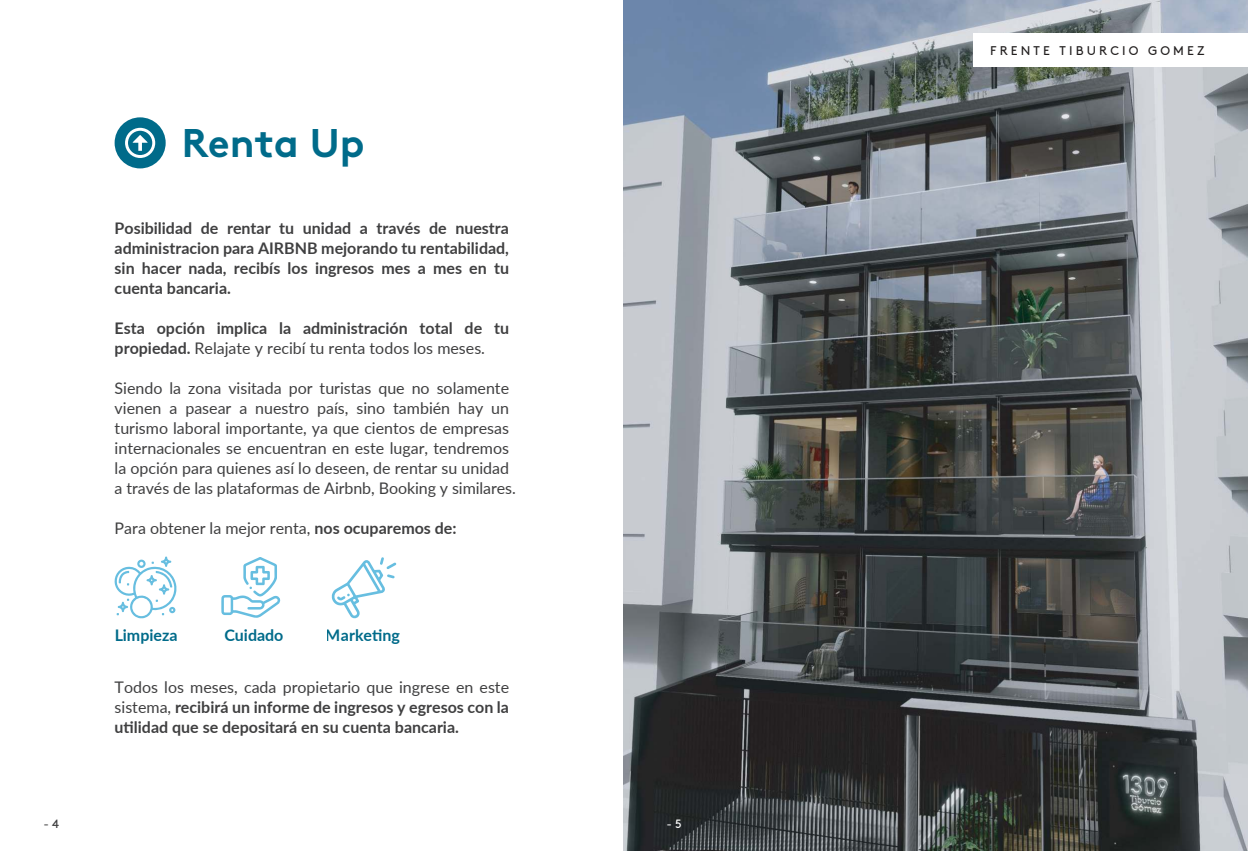
<style>
.page{position:relative;width:1248px;height:851px;background:#fff}
.page>*{position:absolute;margin:0;border:0;box-sizing:border-box;transform-origin:0 0}
.t1{font:700 40px "Brown Pro";color:#006b8a}
.t2{font:700 16px/20px "Lato";color:#404041;text-align:justify}
.t3{font:16px/20px "Lato";color:#404041}
.t4{font:700 16px "Lato";color:#006b8a}
.t5{font:12.5px "Brown";letter-spacing:.25em;color:#221f1f}
.t6{font:12px "Brown";color:#404041}
.t7{font:12px "Brown";color:#fff}
.s1{font-weight:400}
.s2{font-weight:700}
</style>
<div class="page">
<img style="left:624px;top:0;width:623px;height:850px">
<div style="left:115px;top:117px;width:51px;height:51px;background:#006b8a;border-radius:50%"></div>
<svg style="left:332px;top:557px;width:64px;height:62px"></svg>
<svg style="left:221px;top:557px;width:59px;height:61px"></svg>
<svg style="left:114px;top:556px;width:62px;height:62px"></svg>
<svg style="left:125px;top:128px;width:30px;height:30px"></svg>
<div style="left:973px;top:33px;width:274px;height:33px;background:#fff"></div>
<p class="t6" style="left:44px;top:819px;width:17px">- 4</p>
<h1 class="t1" style="left:181px;top:128px;width:184px">Renta Up</h1>
<p class="t2" style="left:115px;top:218px;width:396px">Posibilidad de rentar tu unidad a través de nuestra administracion para AIRBNB mejorando tu rentabilidad, sin hacer nada, recibís los ingresos mes a mes en tu cuenta bancaria.</p>
<p class="t2" style="left:115px;top:318px;width:396px">Esta opción implica la administración total de tu propiedad. <span class="s1">Relajate y recibí tu renta todos los meses.</span></p>
<p class="t3" style="left:115px;top:379px;width:403px">Siendo la zona visitada por turistas que no solamente vienen a pasear a nuestro país, sino también hay un turismo laboral importante, ya que cientos de empresas internacionales se encuentran en este lugar, tendremos la opción para quienes así lo deseen, de rentar su unidad a través de las plataformas de Airbnb, Booking y similares.</p>
<p class="t3" style="left:115px;top:519px;width:343px">Para obtener la mejor renta, <span class="s2">nos ocuparemos de:</span></p>
<p class="t4" style="left:115px;top:626px;width:64px">Limpieza</p>
<p class="t4" style="left:224px;top:626px;width:61px">Cuidado</p>
<p class="t4" style="left:326px;top:623px;width:76px">Marketing</p>
<p class="t2" style="left:115px;top:677px;width:396px"><span class="s1">Todos los meses, cada propietario que ingrese en este sistema,</span> recibirá un informe de ingresos y egresos con la utilidad que se depositará en su cuenta bancaria.</p>
<p class="t7" style="left:666px;top:819px;width:17px">- 5</p>
<p class="t5" style="left:990px;top:46px;width:216px">FRENTE TIBURCIO GOMEZ</p>
</div>
